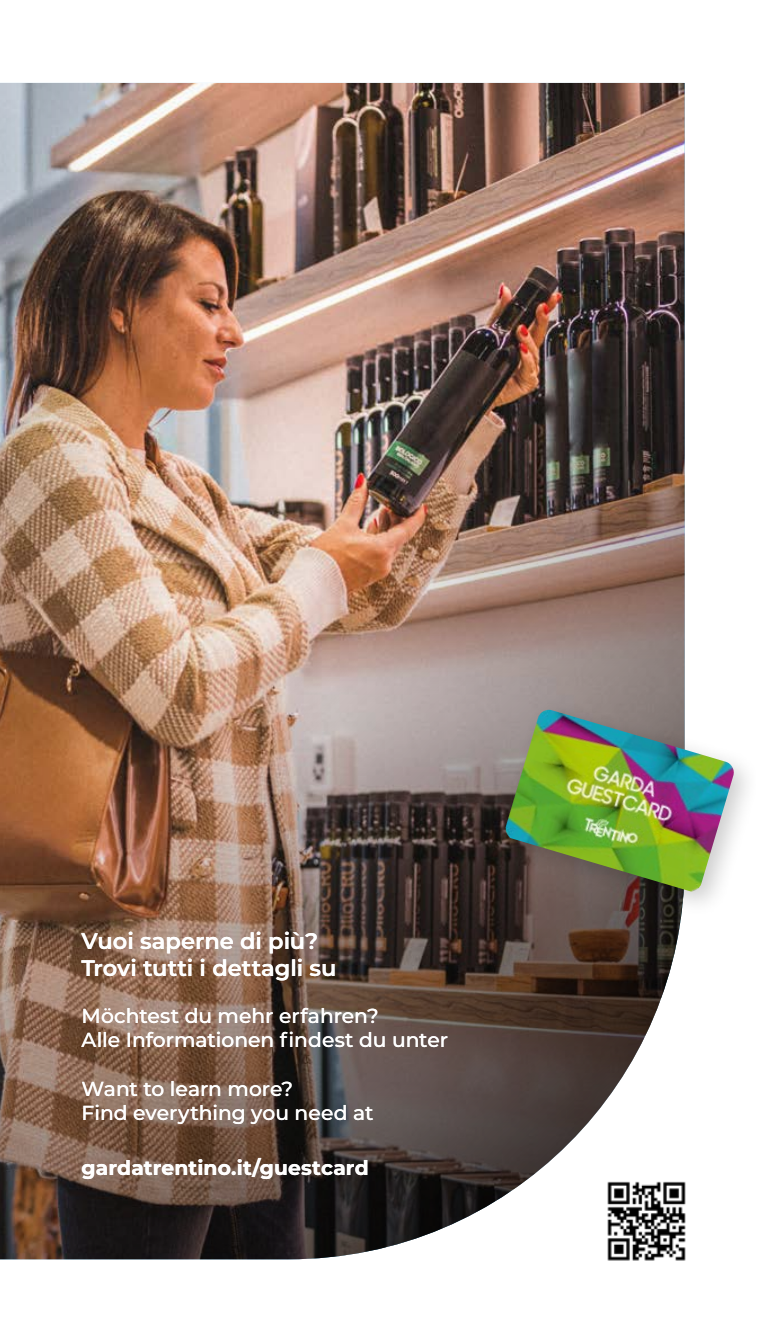
<style>
.page{position:relative;width:766px;height:1340px;background:#fff}
.page>*{position:absolute;margin:0;border:0;box-sizing:border-box;transform-origin:0 0}
.t1{font:600 22.5px/27px "Montserrat";color:#fff}
.t2{font:500 20.25px/24.3px "Montserrat";color:#fff}
.t3{font:700 20.25px "Montserrat";letter-spacing:.005em;color:#fff}
</style>
<div class="page">
<img style="left:0;top:83px;width:684px;height:1176px">
<div style="left:494px;top:698px;width:266px;height:219px;background:#000;opacity:.2"></div>
<img style="left:504px;top:709px;width:230px;height:182px">
<img style="left:605px;top:1179px;width:81px;height:82px">
<p class="t1" style="left:82px;top:926px;width:256px">Vuoi saperne di più?<br>Trovi tutti i dettagli su</p>
<p class="t2" style="left:82px;top:1002px;width:368px">Möchtest du mehr erfahren?<br>Alle Informationen findest du unter</p>
<p class="t2" style="left:82px;top:1075px;width:293px">Want to learn more?<br>Find everything you need at</p>
<p class="t3" style="left:82px;top:1153px;width:288px">gardatrentino.it/guestcard</p>
</div>
